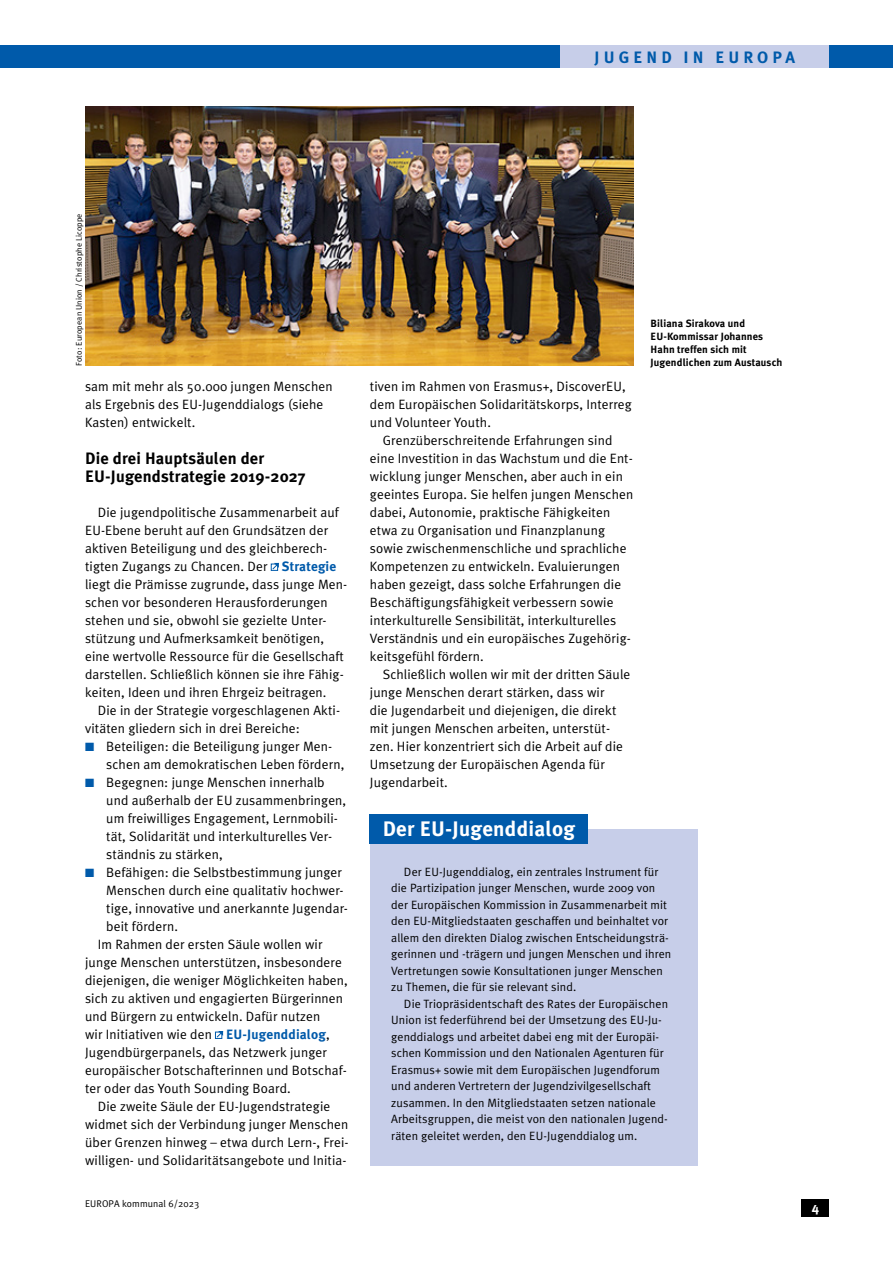
<style>
.page{position:relative;width:893px;height:1263px;background:#fff}
.page>*{position:absolute;margin:0;border:0;box-sizing:border-box;transform-origin:0 0}
.t1{font:700 21px "Meta Plus";letter-spacing:.01em;color:#fff}
.t2{font:700 16.5px/18px "Meta Plus";letter-spacing:.01em;color:#000}
.t3{font:700 16.5px "Meta Plus";letter-spacing:.25em;color:#005aaa}
.t4{font:13.5px/18px "Meta Plus Normal";letter-spacing:.01em;color:#000}
.t5{font:700 13.5px "Meta Plus";color:#fff}
.t6{font:12px/16.5px "Meta Plus Normal";letter-spacing:.01em;color:#000}
.t7{font:700 10.5px/12.8px "Meta Plus";letter-spacing:.01em;color:#000}
.t8{font:9.75px "Meta Plus Normal";letter-spacing:.01em;color:#000}
.t9{font:8.25px "Meta Plus Normal";letter-spacing:.01em;color:#000}
.s1{font-family:"Meta Plus";font-weight:700;color:#005aaa}
.s2{color:#005aaa}
</style>
<div class="page">
<div style="left:0;top:46px;width:893px;height:22px;background:#005aaa"></div>
<div style="left:560px;top:46px;width:269px;height:22px;background:#c7cee9"></div>
<div style="left:271px;top:564px;width:7px;height:7px;border:1px solid #005aaa"></div>
<svg style="left:272px;top:562px;width:7px;height:8px"></svg>
<div style="left:215px;top:1032px;width:7px;height:7px;border:1px solid #005aaa"></div>
<svg style="left:216px;top:1031px;width:8px;height:7px"></svg>
<img style="left:85px;top:106px;width:549px;height:260px">
<div style="left:370px;top:829px;width:327px;height:336px;background:#c7cee9"></div>
<div style="left:370px;top:814px;width:218px;height:30px;background:#005aaa"></div>
<div style="left:801px;top:1199px;width:28px;height:17px;background:#000"></div>
<p class="t3" style="left:594px;top:48px;width:202px">JUGEND IN EUROPA</p>
<p class="t9" style="left:74px;top:366px;width:154px;rotate:-90deg">Foto: European Union / Christophe Licoppe</p>
<p class="t4" style="left:85px;top:377px;width:249px">sam mit mehr als 50.000 jungen Menschen als Ergebnis des EU-Jugenddialogs (siehe<br>Kasten) entwickelt.</p>
<p class="t2" style="left:85px;top:449px;width:222px">Die drei Hauptsäulen der<br>EU-Jugendstrategie 2019-2027</p>
<p class="t4" style="left:85px;top:503px;width:264px;text-indent:13px">Die jugendpolitische Zusammenarbeit auf EU-Ebene beruht auf den Grundsätzen der aktiven Beteiligung und des gleichberech&shy;tigten Zugangs zu Chancen. Der <span class="s1">Strategie </span>liegt die Prämisse zugrunde, dass junge Men&shy;schen vor besonderen Herausforderungen stehen und sie, obwohl sie gezielte Unter&shy;stützung und Aufmerksamkeit benötigen, eine wertvolle Ressource für die Gesellschaft darstellen. Schließlich können sie ihre Fähig&shy;keiten, Ideen und ihren Ehrgeiz beitragen.</p>
<p class="t4" style="left:85px;top:701px;width:257px;text-indent:13px">Die in der Strategie vorgeschlagenen Akti&shy;vitäten gliedern sich in drei Bereiche:</p>
<p class="t4" style="left:106px;top:737px;width:240px;text-indent:-21px"><span class="s2">■</span> Beteiligen: die Beteiligung junger Men&shy;schen am demokratischen Leben fördern,</p>
<p class="t4" style="left:106px;top:773px;width:241px;text-indent:-21px"><span class="s2">■</span> Begegnen: junge Menschen innerhalb und außerhalb der EU zusammenbringen, um freiwilliges Engagement, Lernmobili&shy;tät, Solidarität und interkulturelles Ver&shy;ständnis zu stärken,</p>
<p class="t4" style="left:85px;top:863px;width:259px"><span class="s2">■</span> Befähigen: die Selbstbestimmung junger</p>
<p class="t4" style="left:106px;top:881px;width:239px">Menschen durch eine qualitativ hochwer-</p>
<p class="t4" style="left:106px;top:899px;width:243px">tige, innovative und anerkannte Jugendar-</p>
<p class="t4" style="left:106px;top:917px;width:73px">beit fördern.</p>
<p class="t4" style="left:98px;top:935px;width:226px">Im Rahmen der ersten Säule wollen wir</p>
<p class="t4" style="left:85px;top:953px;width:258px">junge Menschen unterstützen, insbesondere</p>
<p class="t4" style="left:85px;top:971px;width:264px">diejenigen, die weniger Möglichkeiten haben,</p>
<p class="t4" style="left:85px;top:989px;width:259px">sich zu aktiven und engagierten Bürgerinnen</p>
<p class="t4" style="left:85px;top:1007px;width:237px">und Bürgern zu entwickeln. Dafür nutzen</p>
<p class="t4" style="left:85px;top:1025px;width:246px">wir Initiativen wie den <span class="s1">EU-Jugenddialog</span>,</p>
<p class="t4" style="left:85px;top:1043px;width:243px">Jugendbürgerpanels, das Netzwerk junger</p>
<p class="t4" style="left:85px;top:1061px;width:263px">europäischer Botschafterinnen und Botschaf-</p>
<p class="t4" style="left:85px;top:1079px;width:207px">ter oder das Youth Sounding Board.</p>
<p class="t4" style="left:98px;top:1097px;width:234px">Die zweite Säule der EU-Jugendstrategie</p>
<p class="t4" style="left:85px;top:1115px;width:265px">widmet sich der Verbindung junger Menschen</p>
<p class="t4" style="left:85px;top:1133px;width:265px">über Grenzen hinweg – etwa durch Lern-, Frei-</p>
<p class="t4" style="left:85px;top:1151px;width:263px">willigen- und Solidaritätsangebote und Initia-</p>
<p class="t8" style="left:85px;top:1198px;width:116px">EUROPA kommunal 6/2023</p>
<p class="t4" style="left:370px;top:377px;width:263px">tiven im Rahmen von Erasmus+, DiscoverEU, dem Europäischen Solidaritätskorps, Interreg und Volunteer Youth.</p>
<p class="t4" style="left:370px;top:431px;width:265px;text-indent:13px">Grenzüberschreitende Erfahrungen sind eine Investition in das Wachstum und die Ent&shy;wicklung junger Menschen, aber auch in ein geeintes Europa. Sie helfen jungen Menschen dabei, Autonomie, praktische Fähigkeiten etwa zu Organisation und Finanzplanung sowie zwischenmenschliche und sprachliche Kompetenzen zu entwickeln. Evaluierungen haben gezeigt, dass solche Erfahrungen die Beschäftigungsfähigkeit verbessern sowie interkulturelle Sensibilität, interkulturelles Verständnis und ein europäisches Zugehörig&shy;keitsgefühl fördern.</p>
<p class="t4" style="left:370px;top:665px;width:262px;text-indent:13px">Schließlich wollen wir mit der dritten Säule junge Menschen derart stärken, dass wir<br>die Jugendarbeit und diejenigen, die direkt mit jungen Menschen arbeiten, unterstüt&shy;zen. Hier konzentriert sich die Arbeit auf die Umsetzung der Europäischen Agenda für Jugendarbeit.</p>
<h1 class="t1" style="left:383px;top:816px;width:194px">Der EU-Jugenddialog</h1>
<p class="t7" style="left:651px;top:317px;width:133px">Biliana Sirakova und<br>EU-Kommissar Johannes<br>Hahn treffen sich mit<br>Jugendlichen zum Austausch</p>
<p class="t6" style="left:391px;top:863px;width:282px;text-indent:13px">Der EU-Jugenddialog, ein zentrales Instrument für die Partizipation junger Menschen, wurde 2009 von der Europäischen Kommission in Zusammenarbeit mit den EU-Mitgliedstaaten geschaffen und beinhaltet vor allem den direkten Dialog zwischen Entscheidungsträ&shy;gerinnen und -trägern und jungen Menschen und ihren Vertretungen sowie Konsultationen junger Menschen zu Themen, die für sie relevant sind.</p>
<p class="t6" style="left:391px;top:995px;width:278px;text-indent:13px">Die Triopräsidentschaft des Rates der Europäischen Union ist federführend bei der Umsetzung des EU-Ju&shy;genddialogs und arbeitet dabei eng mit der Europäi&shy;schen Kommission und den Nationalen Agenturen für Erasmus+ sowie mit dem Europäischen Jugendforum und anderen Vertretern der Jugendzivilgesellschaft zusammen. In den Mitgliedstaaten setzen nationale Arbeitsgruppen, die meist von den nationalen Jugend&shy;räten geleitet werden, den EU-Jugenddialog um.</p>
<p class="t5" style="left:812px;top:1199px;width:9px">4</p>
</div>
